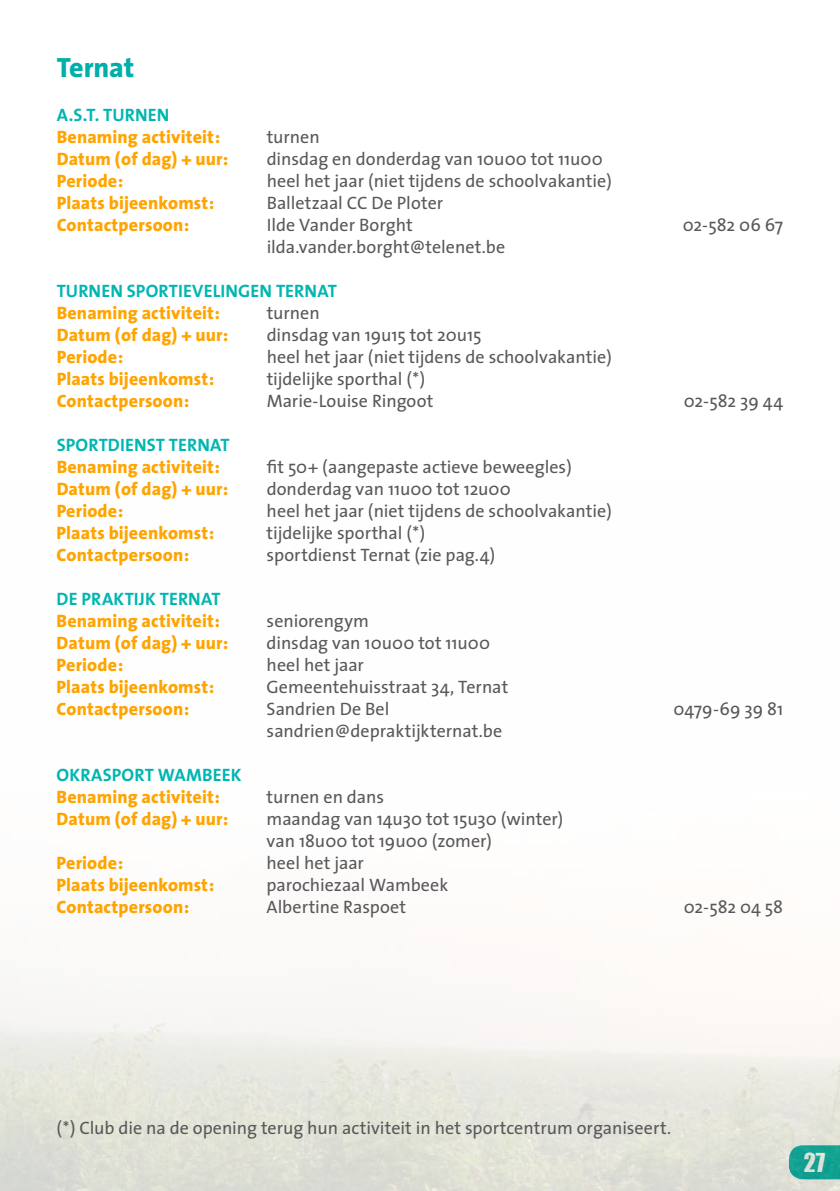
<style>
.page{position:relative;width:840px;height:1191px;background:#fff}
.page>*{position:absolute;margin:0;border:0;box-sizing:border-box;transform-origin:0 0}
.t1{font:800 28px "The Sans";letter-spacing:-.005em;color:#00afaa}
.t2{font:24px "Impact";color:#fff}
.t3{font:18px/22px "The Sans";color:#58585a}
.t4{font:800 18px "The Sans";letter-spacing:.01em;color:#ffa400}
.t5{font:700 18px "The Sans";letter-spacing:.005em;color:#00b6b1}
</style>
<div class="page">
<img style="left:0;top:998px;width:839px;height:193px">
<h1 class="t1" style="left:57px;top:44px;width:79px">Ternat</h1>
<p class="t5" style="left:57px;top:100px;width:114px">A.S.T. TURNEN</p>
<p class="t4" style="left:57px;top:122px;width:165px">Benaming activiteit:</p>
<p class="t3" style="left:266px;top:125px;width:54px">turnen</p>
<p class="t4" style="left:57px;top:144px;width:173px">Datum (of dag) + uur:</p>
<p class="t3" style="left:266px;top:147px;width:337px">dinsdag en donderdag van 10u00 tot 11u00</p>
<p class="t4" style="left:57px;top:166px;width:68px">Periode:</p>
<p class="t3" style="left:266px;top:169px;width:346px">heel het jaar (niet tijdens de schoolvakantie)</p>
<p class="t4" style="left:57px;top:188px;width:159px">Plaats bijeenkomst:</p>
<p class="t3" style="left:266px;top:191px;width:178px">Balletzaal CC De Ploter</p>
<p class="t4" style="left:57px;top:210px;width:134px">Contactpersoon:</p>
<p class="t3" style="left:266px;top:213px;width:147px">Ilde Vander Borght</p>
<p class="t3" style="left:682px;top:213px;width:102px">02-582 06 67</p>
<p class="t3" style="left:266px;top:235px;width:240px">ilda.vander.borght@telenet.be</p>
<p class="t5" style="left:57px;top:276px;width:281px">TURNEN SPORTIEVELINGEN TERNAT</p>
<p class="t4" style="left:57px;top:298px;width:165px">Benaming activiteit:</p>
<p class="t3" style="left:266px;top:301px;width:54px">turnen</p>
<p class="t4" style="left:57px;top:320px;width:173px">Datum (of dag) + uur:</p>
<p class="t3" style="left:266px;top:323px;width:216px">dinsdag van 19u15 tot 20u15</p>
<p class="t4" style="left:57px;top:342px;width:68px">Periode:</p>
<p class="t3" style="left:266px;top:345px;width:346px">heel het jaar (niet tijdens de schoolvakantie)</p>
<p class="t4" style="left:57px;top:364px;width:159px">Plaats bijeenkomst:</p>
<p class="t3" style="left:266px;top:367px;width:160px">tijdelijke sporthal (*)</p>
<p class="t4" style="left:57px;top:386px;width:134px">Contactpersoon:</p>
<p class="t3" style="left:266px;top:389px;width:168px">Marie-Louise Ringoot</p>
<p class="t3" style="left:683px;top:389px;width:101px">02-582 39 44</p>
<p class="t5" style="left:57px;top:430px;width:174px">SPORTDIENST TERNAT</p>
<p class="t4" style="left:57px;top:452px;width:165px">Benaming activiteit:</p>
<p class="t3" style="left:266px;top:455px;width:306px">fit 50+ (aangepaste actieve beweegles)</p>
<p class="t4" style="left:57px;top:474px;width:173px">Datum (of dag) + uur:</p>
<p class="t3" style="left:266px;top:477px;width:245px">donderdag van 11u00 tot 12u00</p>
<p class="t4" style="left:57px;top:496px;width:68px">Periode:</p>
<p class="t3" style="left:266px;top:499px;width:346px">heel het jaar (niet tijdens de schoolvakantie)</p>
<p class="t4" style="left:57px;top:518px;width:159px">Plaats bijeenkomst:</p>
<p class="t3" style="left:266px;top:521px;width:160px">tijdelijke sporthal (*)</p>
<p class="t4" style="left:57px;top:540px;width:134px">Contactpersoon:</p>
<p class="t3" style="left:266px;top:543px;width:230px">sportdienst Ternat (zie pag.4)</p>
<p class="t5" style="left:57px;top:584px;width:165px">DE PRAKTIJK TERNAT</p>
<p class="t4" style="left:57px;top:606px;width:165px">Benaming activiteit:</p>
<p class="t3" style="left:266px;top:609px;width:104px">seniorengym</p>
<p class="t4" style="left:57px;top:628px;width:173px">Datum (of dag) + uur:</p>
<p class="t3" style="left:266px;top:631px;width:225px">dinsdag van 10u00 tot 11u00</p>
<p class="t4" style="left:57px;top:650px;width:68px">Periode:</p>
<p class="t3" style="left:266px;top:653px;width:99px">heel het jaar</p>
<p class="t4" style="left:57px;top:672px;width:159px">Plaats bijeenkomst:</p>
<p class="t3" style="left:266px;top:675px;width:243px">Gemeentehuisstraat 34, Ternat</p>
<p class="t4" style="left:57px;top:694px;width:134px">Contactpersoon:</p>
<p class="t3" style="left:266px;top:697px;width:124px">Sandrien De Bel</p>
<p class="t3" style="left:673px;top:697px;width:111px">0479-69 39 81</p>
<p class="t3" style="left:266px;top:719px;width:237px">sandrien@depraktijkternat.be</p>
<p class="t5" style="left:57px;top:760px;width:186px">OKRASPORT WAMBEEK</p>
<p class="t4" style="left:57px;top:782px;width:165px">Benaming activiteit:</p>
<p class="t3" style="left:266px;top:785px;width:119px">turnen en dans</p>
<p class="t4" style="left:57px;top:803px;width:173px">Datum (of dag) + uur:</p>
<p class="t3" style="left:266px;top:807px;width:298px">maandag van 14u30 tot 15u30 (winter) van 18u00 tot 19u00 (zomer)</p>
<p class="t4" style="left:57px;top:847px;width:68px">Periode:</p>
<p class="t3" style="left:266px;top:851px;width:99px">heel het jaar</p>
<p class="t4" style="left:57px;top:869px;width:159px">Plaats bijeenkomst:</p>
<p class="t3" style="left:266px;top:873px;width:183px">parochiezaal Wambeek</p>
<p class="t4" style="left:57px;top:891px;width:134px">Contactpersoon:</p>
<p class="t3" style="left:266px;top:895px;width:141px">Albertine Raspoet</p>
<p class="t3" style="left:683px;top:895px;width:101px">02-582 04 58</p>
<p class="t3" style="left:57px;top:1116px;width:615px">(*) Club die na de opening terug hun activiteit in het sportcentrum organiseert.</p>
<h2 class="t2" style="left:803px;top:1143px;width:23px">27</h2>
</div>
